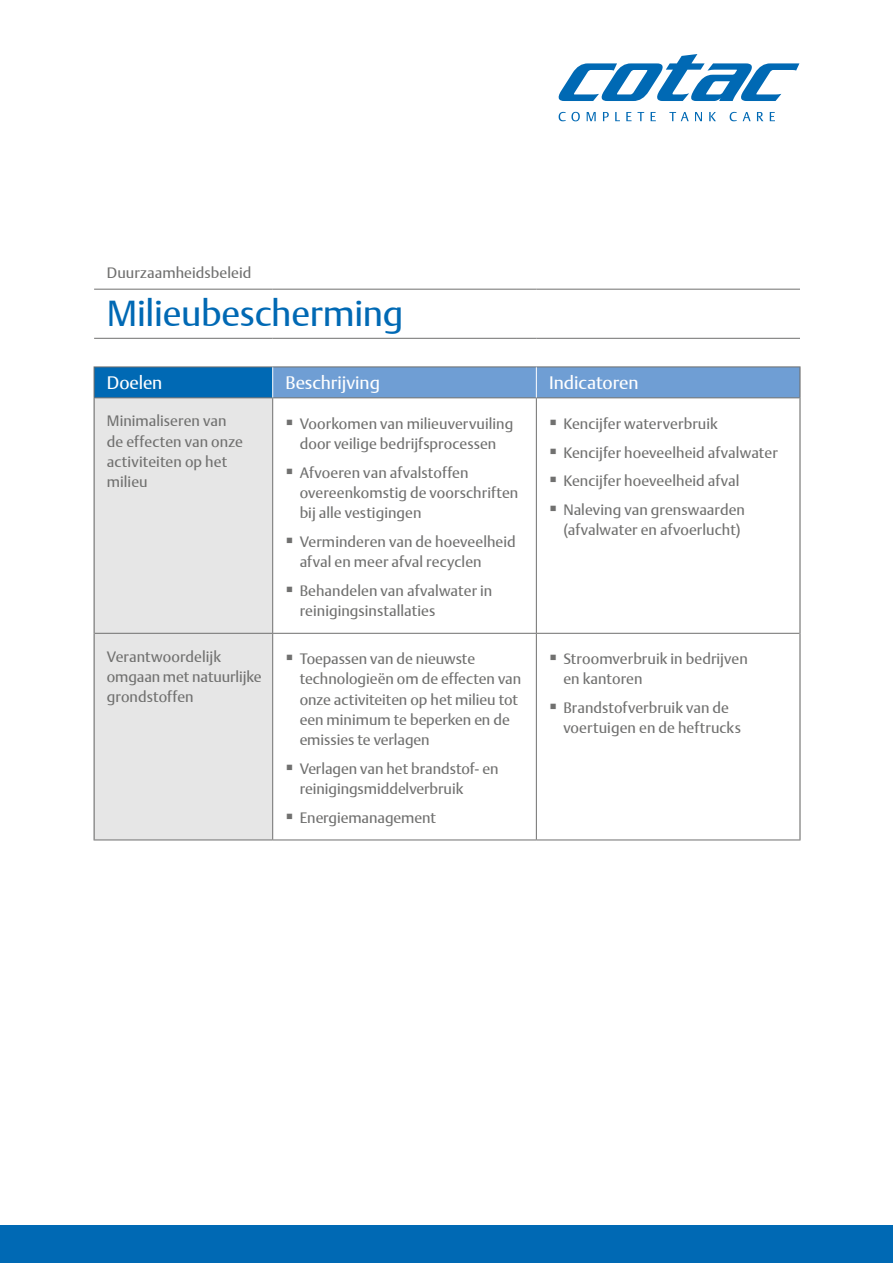
<style>
.page{position:relative;width:893px;height:1263px;background:#fff}
.page>*{position:absolute;margin:0;border:0;box-sizing:border-box;transform-origin:0 0}
.t1{font:36px "DTL Argo T";letter-spacing:-.01em;color:#0069b4}
.t2{font:18px "DTL Argo T";color:#fff}
.t3{font:15px/20.2px "DTL Argo T";letter-spacing:.005em;color:#70706f}
</style>
<div class="page">
<div style="left:0;top:1226px;width:893px;height:37px;background:#0069b4"></div>
<div style="left:94px;top:367px;width:179px;height:31px;background:#0069b4"></div>
<div style="left:273px;top:367px;width:526px;height:30px;background:#6f9ed4"></div>
<div style="left:95px;top:398px;width:177px;height:441px;background:#e6e6e6"></div>
<hr style="left:94px;top:367px;width:1px;height:31px;background:#70706f">
<hr style="left:799px;top:367px;width:1px;height:31px;background:#70706f">
<hr style="left:94px;top:398px;width:1px;height:235px;background:#70706f">
<hr style="left:799px;top:398px;width:1px;height:235px;background:#70706f">
<hr style="left:94px;top:633px;width:1px;height:206px;background:#70706f">
<hr style="left:799px;top:633px;width:1px;height:206px;background:#70706f">
<hr style="left:94px;top:289px;width:179px;height:1px;background:#70706f">
<hr style="left:273px;top:289px;width:263px;height:1px;background:#70706f">
<hr style="left:536px;top:289px;width:264px;height:1px;background:#70706f">
<hr style="left:94px;top:338px;width:179px;height:1px;background:#70706f">
<hr style="left:273px;top:338px;width:263px;height:1px;background:#70706f">
<hr style="left:536px;top:338px;width:264px;height:1px;background:#70706f">
<hr style="left:94px;top:366px;width:179px;height:1px;background:#70706f">
<hr style="left:273px;top:366px;width:263px;height:1px;background:#70706f">
<hr style="left:536px;top:366px;width:264px;height:1px;background:#70706f">
<hr style="left:95px;top:397px;width:178px;height:1px;background:#70706f">
<hr style="left:273px;top:397px;width:263px;height:1px;background:#70706f">
<hr style="left:272px;top:398px;width:1px;height:235px;background:#70706f">
<hr style="left:536px;top:397px;width:263px;height:1px;background:#70706f">
<hr style="left:536px;top:398px;width:1px;height:235px;background:#70706f">
<hr style="left:95px;top:633px;width:178px;height:1px;background:#70706f">
<hr style="left:273px;top:633px;width:263px;height:1px;background:#70706f">
<hr style="left:272px;top:634px;width:1px;height:205px;background:#70706f">
<hr style="left:536px;top:633px;width:263px;height:1px;background:#70706f">
<hr style="left:536px;top:634px;width:1px;height:205px;background:#70706f">
<hr style="left:94px;top:839px;width:179px;height:1px;background:#70706f">
<hr style="left:273px;top:839px;width:263px;height:1px;background:#70706f">
<hr style="left:536px;top:839px;width:264px;height:1px;background:#70706f">
<hr style="left:272px;top:367px;width:1px;height:30px;background:#fff">
<hr style="left:536px;top:367px;width:1px;height:30px;background:#fff">
<svg style="left:559px;top:54px;width:240px;height:47px"></svg>
<svg style="left:559px;top:112px;width:21px;height:9px"></svg>
<svg style="left:587px;top:112px;width:9px;height:9px"></svg>
<svg style="left:603px;top:112px;width:6px;height:9px"></svg>
<svg style="left:615px;top:112px;width:5px;height:9px"></svg>
<svg style="left:626px;top:112px;width:18px;height:9px"></svg>
<svg style="left:651px;top:112px;width:5px;height:9px"></svg>
<svg style="left:669px;top:112px;width:20px;height:9px"></svg>
<svg style="left:695px;top:112px;width:7px;height:9px"></svg>
<svg style="left:709px;top:112px;width:7px;height:9px"></svg>
<svg style="left:730px;top:112px;width:7px;height:9px"></svg>
<svg style="left:743px;top:112px;width:8px;height:9px"></svg>
<svg style="left:757px;top:112px;width:6px;height:9px"></svg>
<svg style="left:770px;top:112px;width:5px;height:9px"></svg>
<p class="t3" style="left:107px;top:262px;width:146px">Duurzaamheidsbeleid</p>
<h1 class="t1" style="left:107px;top:291px;width:298px">Milieubescherming</h1>
<p class="t2" style="left:107px;top:372px;width:57px">Doelen</p>
<p class="t2" style="left:285px;top:372px;width:96px">Beschrijving</p>
<p class="t2" style="left:549px;top:372px;width:91px">Indicatoren</p>
<p class="t3" style="left:107px;top:411px;width:138px">Minimaliseren van de effecten van onze activiteiten op het milieu</p>
<p class="t3" style="left:285px;top:413px;width:229px;text-align:center">▪ Voorkomen van milieuvervuiling door veilige bedrijfsprocessen</p>
<p class="t3" style="left:549px;top:413px;width:170px">▪ Kencijfer waterverbruik</p>
<p class="t3" style="left:549px;top:442px;width:230px">▪ Kencijfer hoeveelheid afvalwater</p>
<p class="t3" style="left:549px;top:471px;width:192px">▪ Kencijfer hoeveelheid afval</p>
<p class="t3" style="left:549px;top:499px;width:197px;text-align:right">▪ Naleving van grenswaarden (afvalwater en afvoerlucht)</p>
<p class="t3" style="left:300px;top:462px;width:220px;text-indent:-14px">▪ Afvoeren van afvalstoffen overeenkomstig de voorschriften bij alle vestigingen</p>
<p class="t3" style="left:300px;top:531px;width:218px;text-indent:-14px">▪ Verminderen van de hoeveelheid afval en meer afval recyclen</p>
<p class="t3" style="left:300px;top:580px;width:194px;text-indent:-14px">▪ Behandelen van afvalwater in reinigingsinstallaties</p>
<p class="t3" style="left:107px;top:646px;width:156px">Verantwoordelijk omgaan met natuurlijke grondstoffen</p>
<p class="t3" style="left:300px;top:649px;width:223px;text-indent:-14px">▪ Toepassen van de nieuwste technologieën om de effecten van onze activiteiten op het milieu tot een minimum te beperken en de emissies te verlagen</p>
<p class="t3" style="left:300px;top:758px;width:200px;text-indent:-14px">▪ Verlagen van het brandstof- en reinigingsmiddelverbruik</p>
<p class="t3" style="left:285px;top:807px;width:152px">▪ Energiemanagement</p>
<p class="t3" style="left:563px;top:649px;width:186px;text-indent:-14px">▪ Stroomverbruik in bedrijven en kantoren</p>
<p class="t3" style="left:563px;top:698px;width:179px;text-indent:-14px">▪ Brandstofverbruik van de voertuigen en de heftrucks</p>
</div>
